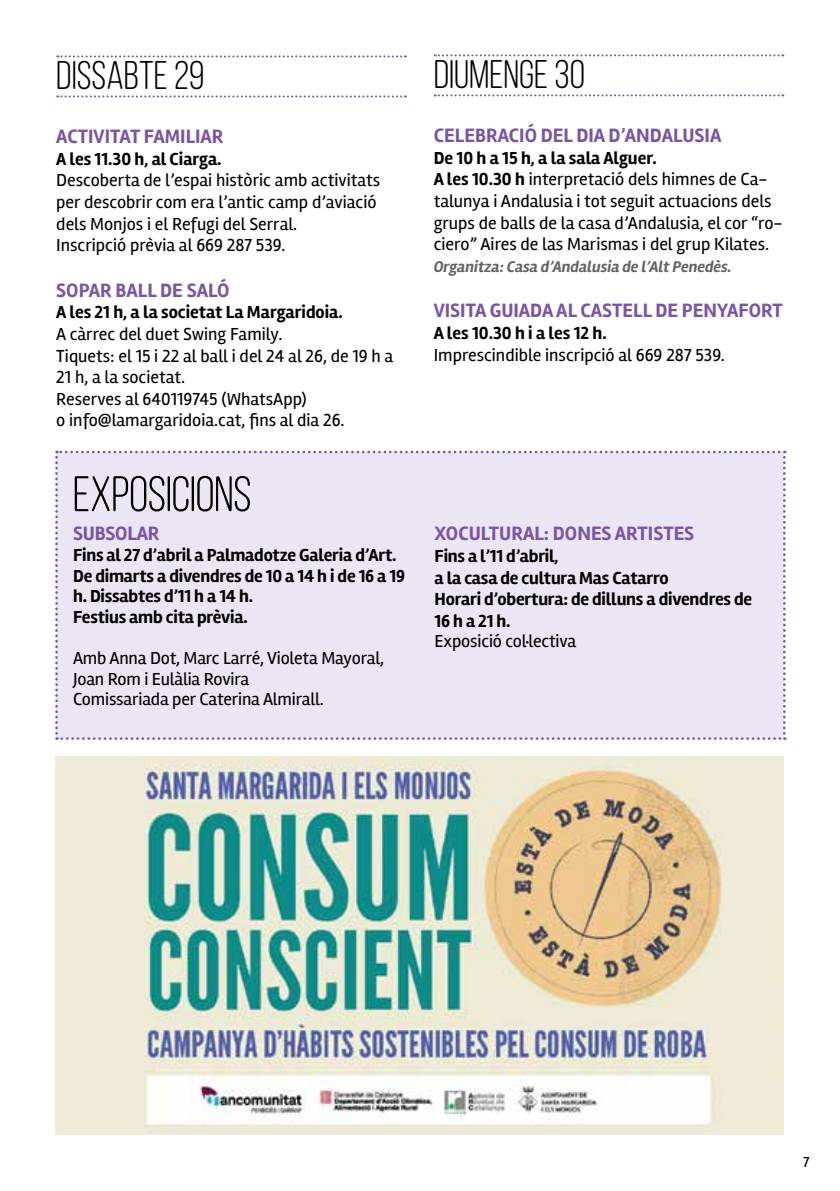
<style>
.page{position:relative;width:840px;height:1191px;background:#fff}
.page>*{position:absolute;margin:0;border:0;box-sizing:border-box;transform-origin:0 0}
.t1{font:50px "Clutch Sans";letter-spacing:-.01em;color:#000}
.t2{font:40px "Clutch Sans";color:#000}
.t3{font:700 20px "Rambla";color:#7a55a3}
.t4{font:18px/21.6px "Rambla";color:#000}
.t5{font:700 18px/20.6px "Rambla";letter-spacing:-.01em;color:#000}
.t6{font:italic 700 16px "Rambla";color:#636466}
.t7{font:15px "Rambla";color:#000}
.s1{font-weight:700}
</style>
<div class="page">
<div style="left:55px;top:451px;width:730px;height:289px;background:#ebe6f3"></div>
<svg style="left:57px;top:55px;width:348px;height:2px"></svg>
<svg style="left:57px;top:95px;width:348px;height:2px"></svg>
<svg style="left:434px;top:54px;width:348px;height:2px"></svg>
<svg style="left:434px;top:94px;width:348px;height:2px"></svg>
<img style="left:55px;top:756px;width:727px;height:378px">
<h2 class="t2" style="left:56px;top:54px;width:149px">DISSABTE 29</h2>
<p class="t3" style="left:56px;top:125px;width:169px">ACTIVITAT FAMILIAR</p>
<p class="t5" style="left:56px;top:149px;width:167px">A les 11.30 h, al Ciarga.</p>
<p class="t4" style="left:56px;top:169px;width:325px">Descoberta de l’espai històric amb activitats per descobrir com era l’antic camp d’aviació dels Monjos i el Refugi del Serral.<br>Inscripció prèvia al 669 287 539.</p>
<p class="t3" style="left:56px;top:278px;width:175px">SOPAR BALL DE SALÓ</p>
<p class="t5" style="left:56px;top:302px;width:288px">A les 21 h, a la societat La Margaridoia.</p>
<p class="t4" style="left:56px;top:323px;width:338px">A càrrec del duet Swing Family.<br>Tiquets: el 15 i 22 al ball i del 24 al 26, de 19 h a 21 h, a la societat.<br>Reserves al 640119745 (WhatsApp)<br>o info@lamargaridoia.cat, fins al dia 26.</p>
<h1 class="t1" style="left:73px;top:467px;width:180px">EXPOSICIONS</h1>
<p class="t3" style="left:73px;top:522px;width:88px">SUBSOLAR</p>
<p class="t5" style="left:73px;top:545px;width:333px">Fins al 27 d’abril a Palmadotze Galeria d’Art.<br>De dimarts a divendres de 10 a 14 h i de 16 a 19 h. Dissabtes d’11 h a 14 h.<br>Festius amb cita prèvia.</p>
<p class="t4" style="left:73px;top:647px;width:312px;line-height:20.6px">Amb Anna Dot, Marc Larré, Violeta Mayoral,<br>Joan Rom i Eulàlia Rovira<br>Comissariada per Caterina Almirall.</p>
<h2 class="t2" style="left:433px;top:53px;width:152px">DIUMENGE 30</h2>
<p class="t3" style="left:433px;top:124px;width:289px">CELEBRACIÓ DEL DIA D’ANDALUSIA</p>
<p class="t4" style="left:433px;top:147px;width:350px"><span class="s1">De 10 h a 15 h, a la sala Alguer.<br>A les 10.30 h</span> interpretació dels himnes de Ca&shy;talunya i Andalusia i tot seguit actuacions dels grups de balls de la casa d’Andalusia, el cor “ro&shy;ciero” Aires de las Marismas i del grup Kilates.</p>
<p class="t6" style="left:433px;top:257px;width:299px">Organitza: Casa d’Andalusia de l’Alt Penedès.</p>
<p class="t3" style="left:433px;top:299px;width:350px">VISITA GUIADA AL CASTELL DE PENYAFORT</p>
<p class="t5" style="left:433px;top:323px;width:174px">A les 10.30 h i a les 12 h.</p>
<p class="t4" style="left:433px;top:344px;width:292px">Imprescindible inscripció al 669 287 539.</p>
<p class="t3" style="left:434px;top:522px;width:261px">XOCULTURAL: DONES ARTISTES</p>
<p class="t5" style="left:434px;top:545px;width:319px;line-height:21.6px">Fins a l’11 d’abril,<br>a la casa de cultura Mas Catarro<br>Horari d’obertura: de dilluns a divendres de<br>16 h a 21 h.</p>
<p class="t4" style="left:434px;top:630px;width:143px">Exposició col·lectiva</p>
<p class="t7" style="left:802px;top:1153px;width:8px">7</p>
</div>
